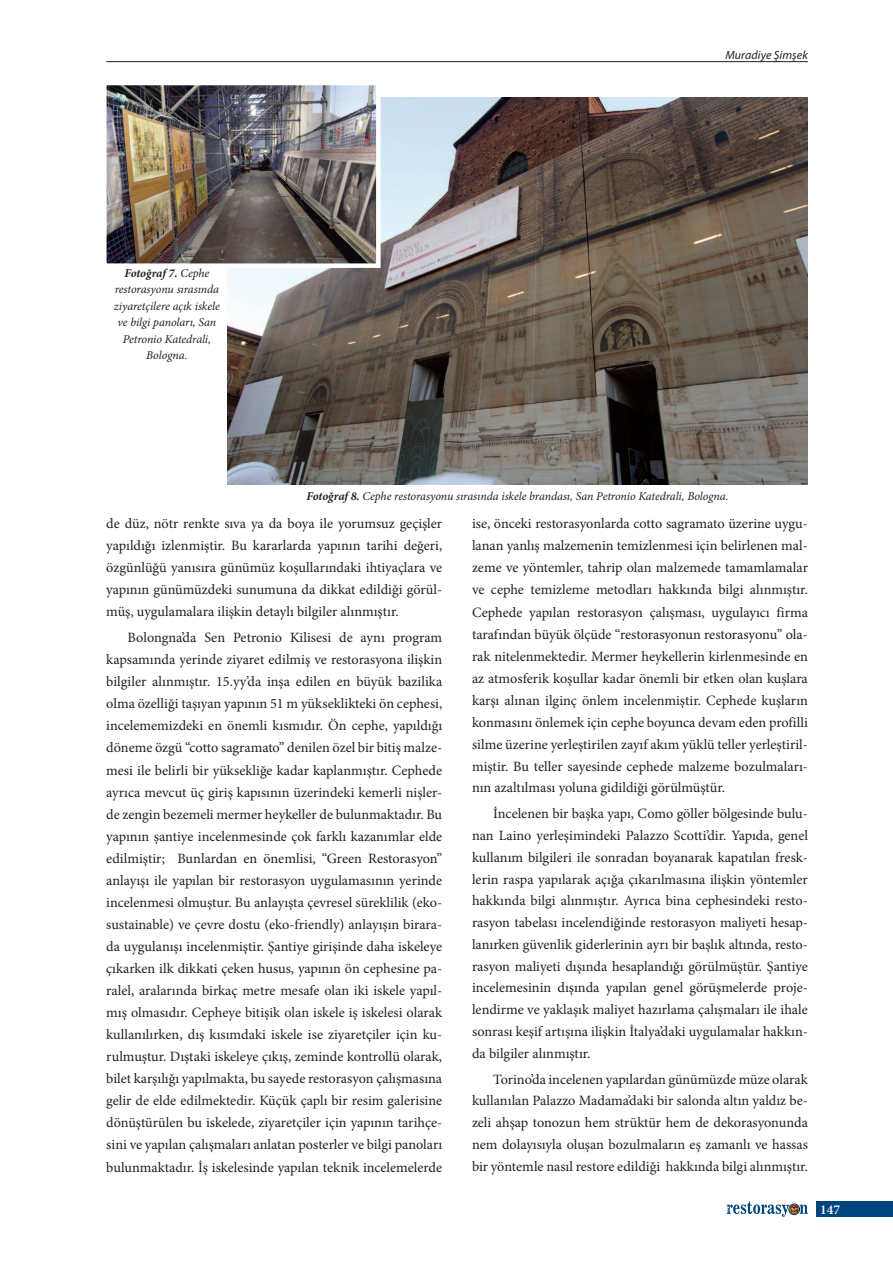
<style>
.page{position:relative;width:893px;height:1263px;background:#fff}
.page>*{position:absolute;margin:0;border:0;box-sizing:border-box;transform-origin:0 0}
.METİN_TEMEL{font:14.25px/22px "Minion Pro";color:#231f20;text-align:justify}
.t1{font:600 13.5px "Minion Pro";color:#fff}
.ResimAlti{font:italic 12px/16.5px "Minion Pro";letter-spacing:-.01em;color:#231f20;text-align:center}
.t2{font:italic 12px "Myriad Pro";letter-spacing:.01em;color:#231f20}
.s1{font-weight:700}
</style>
<div class="page">
<div style="left:816px;top:1201px;width:77px;height:16px;background:#00467e"></div>
<svg style="left:727px;top:1201px;width:81px;height:16px"></svg>
<hr style="left:106px;top:61px;width:702px;height:1px;background:#231f20">
<img style="left:227px;top:98px;width:581px;height:387px">
<img style="left:107px;top:86px;width:269px;height:177px">
<div style="left:102px;top:81px;width:279px;height:187px;border:4px solid #fff"></div>
<p class="t2" style="left:725px;top:48px;width:84px">Muradiye Şimşek</p>
<p class="ResimAlti" style="left:114px;top:265px;width:107px"><span class="s1">Fotoğraf 7.</span> Cephe restorasyonu sırasında ziyaretçilere açık iskele ve bilgi panoları, San<br>Petronio Katedrali,<br>Bologna.</p>
<p class="ResimAlti" style="left:306px;top:488px;width:424px"><span class="s1">Fotoğraf 8.</span> Cephe restorasyonu sırasında iskele brandası, San Petronio Katedrali, Bologna.</p>
<p class="METİN_TEMEL" style="left:106px;top:512px;width:337px">de düz, nötr renkte sıva ya da boya ile yorumsuz geçişler yapıldığı izlenmiştir. Bu kararlarda yapının tarihi değeri, özgünlüğü yanısıra günümüz koşullarındaki ihtiyaçlara ve yapının günümüzdeki sunumuna da dikkat edildiği görül&shy;müş, uygulamalara ilişkin detaylı bilgiler alınmıştır.</p>
<p class="METİN_TEMEL" style="left:106px;top:627px;width:337px;text-indent:21px">Bolongna’da Sen Petronio Kilisesi de aynı program kapsamında yerinde ziyaret edilmiş ve restorasyona ilişkin bilgiler alınmıştır. 15.yy’da inşa edilen en büyük bazilika olma özelliği taşıyan yapının 51 m yükseklikteki ön cephesi, incelememizdeki en önemli kısmıdır. Ön cephe, yapıldığı döneme özgü “cotto sagramato” denilen özel bir bitiş malze&shy;mesi ile belirli bir yüksekliğe kadar kaplanmıştır. Cephede ayrıca mevcut üç giriş kapısının üzerindeki kemerli nişler&shy;de zengin bezemeli mermer heykeller de bulunmaktadır. Bu yapının şantiye incelenmesinde çok farklı kazanımlar elde edilmiştir; Bunlardan en önemlisi, “Green Restorasyon” anlayışı ile yapılan bir restorasyon uygulamasının yerinde incelenmesi olmuştur. Bu anlayışta çevresel süreklilik (eko&shy;sustainable) ve çevre dostu (eko-friendly) anlayışın birara&shy;da uygulanışı incelenmiştir. Şantiye girişinde daha iskeleye çıkarken ilk dikkati çeken husus, yapının ön cephesine pa&shy;ralel, aralarında birkaç metre mesafe olan iki iskele yapıl&shy;mış olmasıdır. Cepheye bitişik olan iskele iş iskelesi olarak kullanılırken, dış kısımdaki iskele ise ziyaretçiler için ku&shy;rulmuştur. Dıştaki iskeleye çıkış, zeminde kontrollü olarak, bilet karşılığı yapılmakta, bu sayede restorasyon çalışmasına gelir de elde edilmektedir. Küçük çaplı bir resim galerisine dönüştürülen bu iskelede, ziyaretçiler için yapının tarihçe&shy;sini ve yapılan çalışmaları anlatan posterler ve bilgi panoları bulunmaktadır. İş iskelesinde yapılan teknik incelemelerde</p>
<p class="METİN_TEMEL" style="left:472px;top:512px;width:337px">ise, önceki restorasyonlarda cotto sagramato üzerine uygu&shy;lanan yanlış malzemenin temizlenmesi için belirlenen mal&shy;zeme ve yöntemler, tahrip olan malzemede tamamlamalar ve cephe temizleme metodları hakkında bilgi alınmıştır.<br>Cephede yapılan restorasyon çalışması, uygulayıcı firma tarafından büyük ölçüde “restorasyonun restorasyonu” ola&shy;rak nitelenmektedir. Mermer heykellerin kirlenmesinde en az atmosferik koşullar kadar önemli bir etken olan kuşlara karşı alınan ilginç önlem incelenmiştir. Cephede kuşların konmasını önlemek için cephe boyunca devam eden profilli silme üzerine yerleştirilen zayıf akım yüklü teller yerleştiril&shy;miştir. Bu teller sayesinde cephede malzeme bozulmaları&shy;nın azaltılması yoluna gidildiği görülmüştür.</p>
<p class="METİN_TEMEL" style="left:472px;top:803px;width:337px;text-indent:21px">İncelenen bir başka yapı, Como göller bölgesinde bulu&shy;nan Laino yerleşimindeki Palazzo Scotti’dir. Yapıda, genel kullanım bilgileri ile sonradan boyanarak kapatılan fresk&shy;lerin raspa yapılarak açığa çıkarılmasına ilişkin yöntemler hakkında bilgi alınmıştır. Ayrıca bina cephesindeki resto&shy;rasyon tabelası incelendiğinde restorasyon maliyeti hesap&shy;lanırken güvenlik giderlerinin ayrı bir başlık altında, resto&shy;rasyon maliyeti dışında hesaplandığı görülmüştür. Şantiye incelemesinin dışında yapılan genel görüşmelerde proje&shy;lendirme ve yaklaşık maliyet hazırlama çalışmaları ile ihale sonrası keşif artışına ilişkin İtalya’daki uygulamalar hakkın&shy;da bilgiler alınmıştır.</p>
<p class="METİN_TEMEL" style="left:472px;top:1068px;width:337px;text-indent:21px">Torino’da incelenen yapılardan günümüzde müze olarak kullanılan Palazzo Madama’daki bir salonda altın yaldız be&shy;zeli ahşap tonozun hem strüktür hem de dekorasyonunda nem dolayısıyla oluşan bozulmaların eş zamanlı ve hassas bir yöntemle nasıl restore edildiği hakkında bilgi alınmıştır.</p>
<p class="t1" style="left:820px;top:1200px;width:21px">147</p>
</div>
